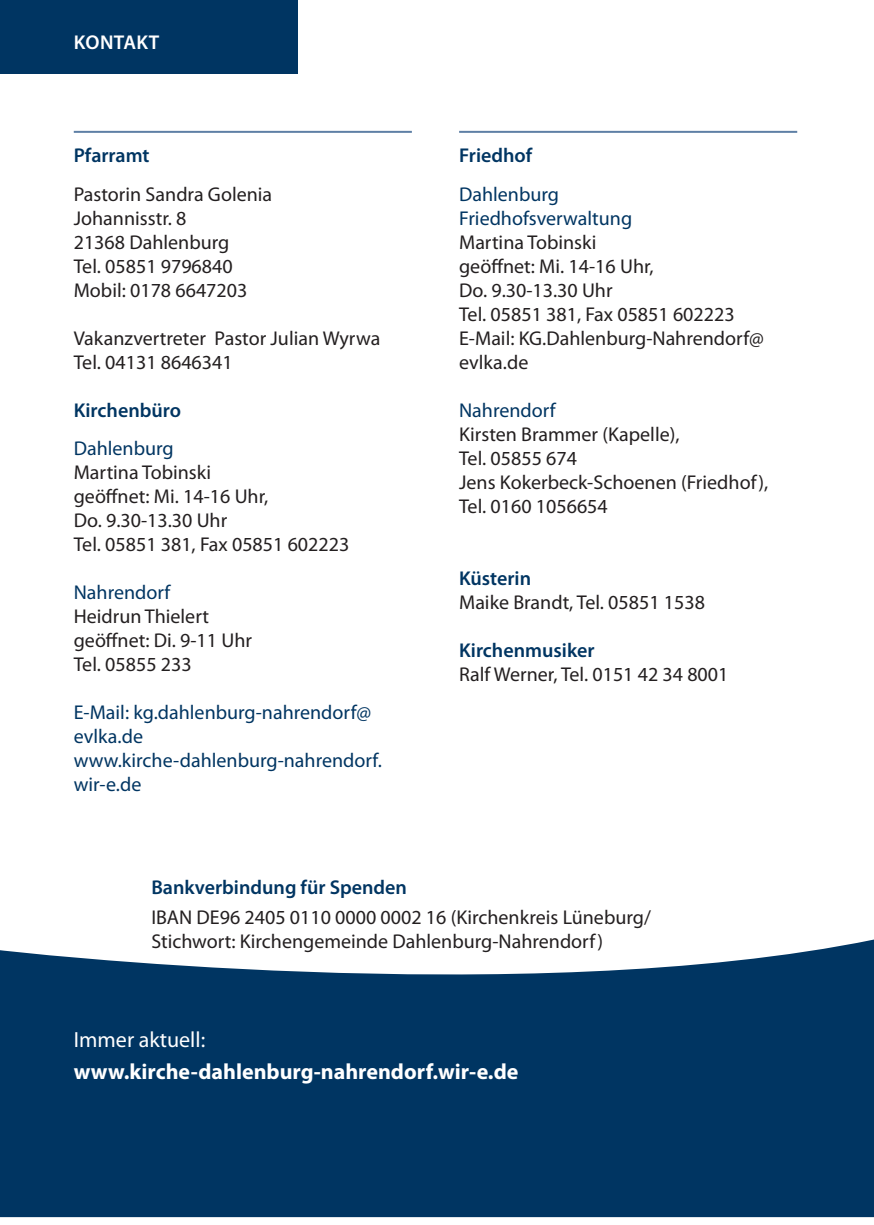
<style>
.page{position:relative;width:874px;height:1225px;background:#fff}
.page>*{position:absolute;margin:0;border:0;box-sizing:border-box;transform-origin:0 0}
.t1{font:700 22px "Myriad Pro";color:#fff}
.t2{font:22px "Myriad Pro";color:#fff}
.t3{font:20px/24px "Myriad Pro";color:#231f20}
.t4{font:20px/24px "Myriad Pro";color:#003562}
.t5{font:600 20px "Myriad Pro";color:#003562}
.t6{font:600 20px "Myriad Pro";letter-spacing:.02em;color:#fff}
</style>
<div class="page">
<div style="left:0;top:0;width:297px;height:74px;background:#003562"></div>
<svg style="left:0;top:939px;width:873px;height:278px;background:#184870"></svg>
<hr style="left:74px;top:131px;width:337px;height:2px;background:#5e7fa5">
<hr style="left:459px;top:131px;width:337px;height:2px;background:#5e7fa5">
<p class="t6" style="left:74px;top:30px;width:87px">Kontakt</p>
<p class="t5" style="left:74px;top:143px;width:77px">Pfarramt</p>
<p class="t3" style="left:74px;top:182px;width:200px">Pastorin Sandra Golenia<br>Johannisstr. 8<br>21368 Dahlenburg<br>Tel. 05851 9796840<br>Mobil: 0178 6647203</p>
<p class="t3" style="left:74px;top:326px;width:308px">Vakanzvertreter Pastor Julian Wyrwa<br>Tel. 04131 8646341</p>
<p class="t5" style="left:74px;top:397px;width:109px">Kirchenbüro</p>
<p class="t4" style="left:74px;top:436px;width:101px">Dahlenburg</p>
<p class="t3" style="left:74px;top:460px;width:277px">Martina Tobinski<br>geöffnet: Mi. 14-16 Uhr,<br>Do. 9.30-13.30 Uhr<br>Tel. 05851 381, Fax 05851 602223</p>
<p class="t4" style="left:74px;top:580px;width:98px">Nahrendorf</p>
<p class="t3" style="left:74px;top:604px;width:180px">Heidrun Thielert geöffnet: Di. 9-11 Uhr<br>Tel. 05855 233</p>
<p class="t4" style="left:74px;top:700px;width:309px">E-Mail: kg.dahlenburg-nahrendorf@ evlka.de www.kirche-dahlenburg-nahrendorf. wir-e.de</p>
<p class="t5" style="left:459px;top:143px;width:75px">Friedhof</p>
<p class="t4" style="left:459px;top:182px;width:174px">Dahlenburg<br>Friedhofsverwaltung</p>
<p class="t3" style="left:459px;top:230px;width:306px">Martina Tobinski<br>geöffnet: Mi. 14-16 Uhr,<br>Do. 9.30-13.30 Uhr<br>Tel. 05851 381, Fax 05851 602223<br>E-Mail: KG.Dahlenburg-Nahrendorf@ evlka.de</p>
<p class="t4" style="left:459px;top:398px;width:98px">Nahrendorf</p>
<p class="t3" style="left:459px;top:422px;width:311px">Kirsten Brammer (Kapelle),<br>Tel. 05855 674<br>Jens Kokerbeck-Schoenen (Friedhof),<br>Tel. 0160 1056654</p>
<p class="t5" style="left:459px;top:565px;width:74px">Küsterin</p>
<p class="t3" style="left:459px;top:590px;width:247px">Maike Brandt, Tel. 05851 1538</p>
<p class="t5" style="left:459px;top:637px;width:137px">Kirchenmusiker</p>
<p class="t3" style="left:459px;top:662px;width:271px">Ralf Werner, Tel. 0151 42 34 8001</p>
<p class="t5" style="left:151px;top:874px;width:257px">Bankverbindung für Spenden</p>
<p class="t3" style="left:151px;top:904px;width:501px">IBAN DE96 2405 0110 0000 0002 16 (Kirchenkreis Lüneburg/<br>Stichwort: Kirchengemeinde Dahlenburg-Nahrendorf)</p>
<p class="t2" style="left:74px;top:1025px;width:133px">Immer aktuell:</p>
<p class="t1" style="left:74px;top:1057px;width:446px">www.kirche-dahlenburg-nahrendorf.wir-e.de</p>
</div>
